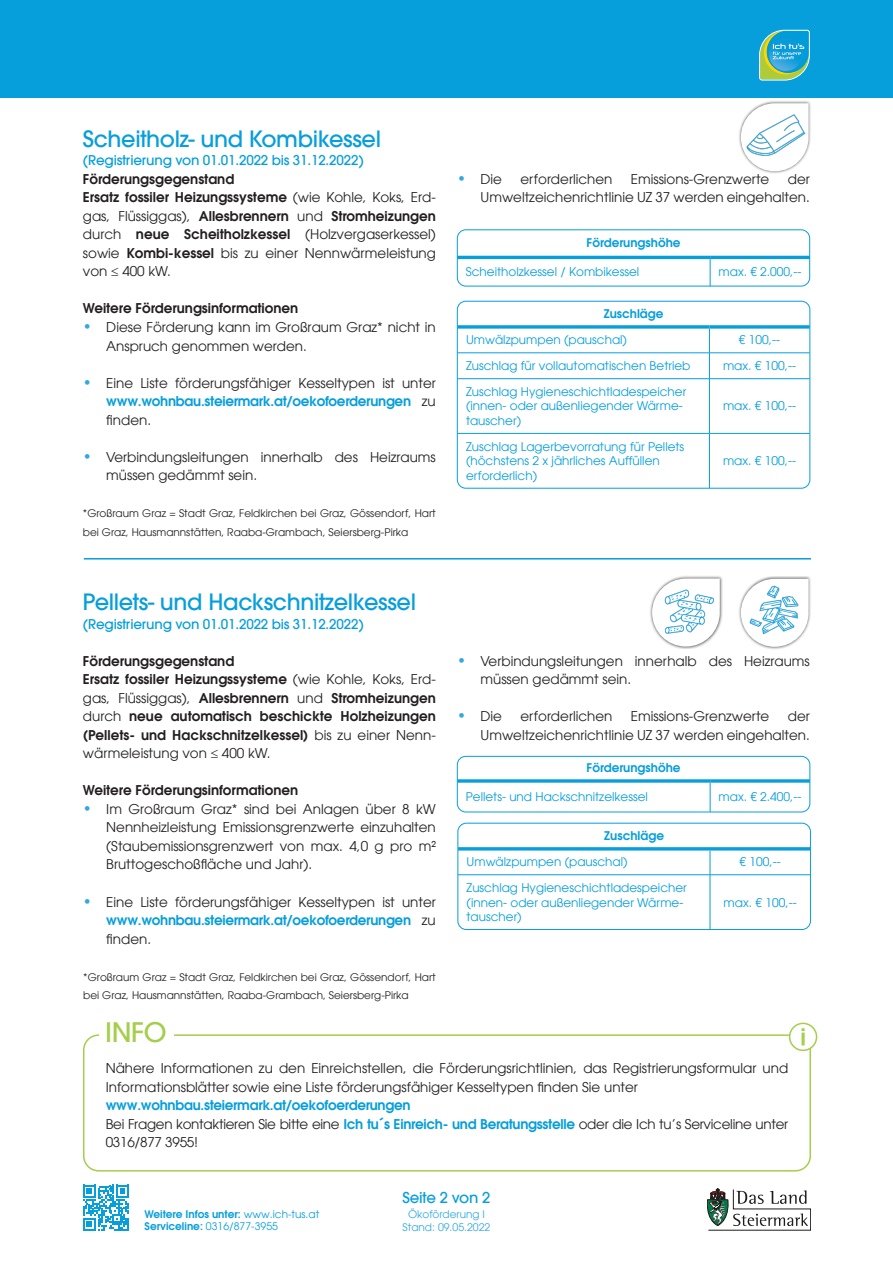
<style>
.page{position:relative;width:893px;height:1263px;background:#fff}
.page>*{position:absolute;margin:0;border:0;box-sizing:border-box;transform-origin:0 0}
.Tipp_Überschrift{font:500 27px "Avant Garde LT";color:#a4ce4c}
.E_2{font:500 22.5px "Avant Garde LT";letter-spacing:-.015em;color:#069edb}
.t1{font:500 15px "Avant Garde LT";letter-spacing:-.015em;color:#069edb}
.Fließtext{font:13.5px/18.6px "Avant Garde LT";color:#231f20;text-align:justify}
.Fließtext-2{font:600 13.5px/18.6px "Avant Garde LT";color:#231f20;text-align:justify}
.Tipp_Text{font:13.5px/18.6px "Avant Garde LT";color:#231f20}
.Tipp_Text-2{font:13.5px/18.6px "Avant Garde LT";letter-spacing:-.02em;color:#231f20}
.E_2-2{font:500 13.5px "Avant Garde LT";letter-spacing:-.015em;color:#069edb}
.Tipp_Text-3{font:600 13.5px "Avant Garde LT";letter-spacing:-.02em;color:#069edb}
.t2{font:12px/14.4px "Avant Garde LT";color:#069edb}
.t3{font:600 12px "Avant Garde LT";color:#069edb}
.Fließtext-3{font:10.5px/18.6px "Avant Garde LT";color:#231f20}
.t4{font:600 10.5px/12.6px "Avant Garde LT";color:#069edb}
.t5{font:10.5px/12.6px "Avant Garde LT";color:#32a8df;text-align:center}
.s1{font-weight:600}
.s2{font-weight:600;font-size:15px;color:#32a8df}
.s3{font-weight:600;color:#069edb}
.s4{font-weight:400}
</style>
<div class="page">
<svg style="left:707px;top:1188px;width:104px;height:42px"></svg>
<svg style="left:83px;top:1184px;width:46px;height:46px"></svg>
<div style="left:0;top:0;width:893px;height:98px;background:#069edb"></div>
<svg style="left:759px;top:30px;width:51px;height:51px"></svg>
<hr style="left:457px;top:256px;width:253px;height:3px;background:#069edb">
<hr style="left:710px;top:256px;width:100px;height:3px;background:#069edb">
<svg style="left:710px;top:259px;width:1px;height:25px"></svg>
<img style="left:739px;top:101px;width:72px;height:72px">
<div style="left:457px;top:230px;width:353px;height:56px;border:1px solid #069edb;border-radius:9px"></div>
<div style="left:457px;top:301px;width:353px;height:187px;border:1px solid #069edb;border-radius:9px"></div>
<svg style="left:457px;top:325px;width:252px;height:4px"></svg>
<svg style="left:709px;top:325px;width:101px;height:4px"></svg>
<hr style="left:457px;top:353px;width:252px;height:1px;background:#069edb">
<hr style="left:709px;top:353px;width:101px;height:1px;background:#069edb">
<svg style="left:709px;top:329px;width:1px;height:49px"></svg>
<hr style="left:457px;top:378px;width:252px;height:1px;background:#069edb">
<hr style="left:709px;top:378px;width:101px;height:1px;background:#069edb">
<hr style="left:709px;top:379px;width:1px;height:54px;background:#069edb">
<hr style="left:457px;top:433px;width:252px;height:1px;background:#069edb">
<hr style="left:709px;top:433px;width:101px;height:1px;background:#069edb">
<hr style="left:709px;top:434px;width:1px;height:54px;background:#069edb">
<hr style="left:84px;top:558px;width:727px;height:1px;background:#069edb">
<svg style="left:459px;top:779px;width:251px;height:4px"></svg>
<svg style="left:710px;top:779px;width:98px;height:4px"></svg>
<svg style="left:710px;top:783px;width:1px;height:27px"></svg>
<div style="left:738px;top:576px;width:74px;height:74px;background:#231f20;opacity:.75"></div>
<svg style="left:741px;top:645px;width:68px;height:2px"></svg>
<div style="left:457px;top:756px;width:353px;height:56px;border:1px solid #069edb;border-radius:9px"></div>
<img style="left:740px;top:577px;width:72px;height:68px">
<div style="left:649px;top:575px;width:74px;height:74px;background:#231f20;opacity:.75"></div>
<img style="left:649px;top:577px;width:71px;height:71px">
<div style="left:83px;top:1034px;width:728px;height:137px;border:2px solid #a4ce4c;border-radius:15px"></div>
<div style="left:99px;top:1012px;width:74px;height:41px;background:#fff"></div>
<div style="left:790px;top:1023px;width:27px;height:27px;background:#fff;border-radius:50%"></div>
<div style="left:789px;top:1023px;width:28px;height:28px;border:2px solid #a4ce4c;border-radius:50%"></div>
<svg style="left:801px;top:1028px;width:4px;height:3px"></svg>
<svg style="left:801px;top:1032px;width:4px;height:13px"></svg>
<div style="left:458px;top:823px;width:353px;height:107px;border:1px solid #069edb;border-radius:9px"></div>
<hr style="left:458px;top:847px;width:252px;height:3px;background:#069edb">
<hr style="left:710px;top:847px;width:100px;height:3px;background:#069edb">
<svg style="left:710px;top:850px;width:1px;height:24px"></svg>
<hr style="left:458px;top:874px;width:252px;height:1px;background:#069edb">
<hr style="left:710px;top:874px;width:100px;height:1px;background:#069edb">
<hr style="left:710px;top:875px;width:1px;height:54px;background:#069edb">
<p class="E_2" style="left:83px;top:125px;width:300px">Scheitholz- und Kombikessel</p>
<p class="E_2-2" style="left:83px;top:152px;width:282px">(Registrierung von 01.01.2022 bis 31.12.2022)</p>
<p class="Fließtext-2" style="left:83px;top:169px;width:153px">Förderungsgegenstand</p>
<p class="Fließtext" style="left:83px;top:188px;width:354px"><span class="s1">Ersatz fossiler Heizungssysteme</span> (wie Kohle, Koks, Erd&shy;gas, Flüssiggas), <span class="s1">Allesbrennern</span> und <span class="s1">Stromheizungen </span>durch <span class="s1">neue Scheitholzkessel</span> (Holzvergaserkessel) sowie <span class="s1">Kombi-kessel</span> bis zu einer Nennwärmeleistung von ≤ 400 kW.</p>
<p class="Fließtext-2" style="left:83px;top:299px;width:217px">Weitere Förderungsinformationen</p>
<p class="Fließtext" style="left:106px;top:318px;width:331px;text-indent:-23px"><span class="s2">•</span> Diese Förderung kann im Großraum Graz* nicht in<br>Anspruch genommen werden.</p>
<p class="Fließtext" style="left:106px;top:373px;width:331px;text-indent:-23px"><span class="s2">•</span> Eine Liste förderungsfähiger Kesseltypen ist unter <span class="s3">www.wohnbau.steiermark.at/oekofoerderungen</span> zu finden.</p>
<p class="Fließtext" style="left:106px;top:447px;width:331px;text-indent:-23px"><span class="s2">•</span> Verbindungsleitungen innerhalb des Heizraums müssen gedämmt sein.</p>
<p class="Fließtext-3" style="left:83px;top:504px;width:354px">*Großraum Graz = Stadt Graz, Feldkirchen bei Graz, Gössendorf, Hart bei Graz, Hausmannstätten, Raaba-Grambach, Seiersberg-Pirka</p>
<p class="E_2" style="left:83px;top:588px;width:335px">Pellets- und Hackschnitzelkessel</p>
<p class="E_2-2" style="left:83px;top:615px;width:282px">(Registrierung von 01.01.2022 bis 31.12.2022)</p>
<p class="Fließtext-2" style="left:83px;top:651px;width:153px">Förderungsgegenstand</p>
<p class="Fließtext-2" style="left:83px;top:670px;width:354px">Ersatz fossiler Heizungssysteme <span class="s4">(wie Kohle, Koks, Erd&shy;gas, Flüssiggas),</span> Allesbrennern <span class="s4">und</span> Stromheizungen <span class="s4">durch</span> neue automatisch beschickte Holzheizungen (Pellets- und Hackschnitzelkessel) <span class="s4">bis zu einer Nenn&shy;wärmeleistung von</span> ≤ <span class="s4">400 kW.</span></p>
<p class="Fließtext-2" style="left:83px;top:781px;width:217px">Weitere Förderungsinformationen</p>
<p class="Fließtext" style="left:106px;top:799px;width:331px;text-indent:-23px"><span class="s2">•</span> Im Großraum Graz* sind bei Anlagen über 8 kW Nennheizleistung Emissionsgrenzwerte einzuhalten (Staubemissionsgrenzwert von max. 4,0 g pro m²<br>Bruttogeschoßfläche und Jahr).</p>
<p class="Fließtext" style="left:106px;top:892px;width:331px;text-indent:-23px"><span class="s2">•</span> Eine Liste förderungsfähiger Kesseltypen ist unter <span class="s3">www.wohnbau.steiermark.at/oekofoerderungen</span> zu finden.</p>
<p class="Fließtext-3" style="left:83px;top:967px;width:354px">*Großraum Graz = Stadt Graz, Feldkirchen bei Graz, Gössendorf, Hart bei Graz, Hausmannstätten, Raaba-Grambach, Seiersberg-Pirka</p>
<p class="Tipp_Überschrift" style="left:105px;top:1016px;width:63px">INFO</p>
<p class="Fließtext" style="left:457px;top:169px;width:46px"><span class="s2">•</span> Die</p>
<p class="Fließtext" style="left:520px;top:169px;width:94px">erforderlichen</p>
<p class="Fließtext" style="left:631px;top:169px;width:140px">Emissions-Grenzwerte</p>
<p class="Fließtext" style="left:480px;top:169px;width:331px;text-align:right">der<br>Umweltzeichenrichtlinie UZ 37 werden eingehalten.</p>
<p class="t3" style="left:587px;top:235px;width:95px">Förderungshöhe</p>
<p class="t2" style="left:466px;top:265px;width:175px">Scheitholzkessel / Kombikessel</p>
<p class="t2" style="left:719px;top:265px;width:84px">max. € 2.000,--</p>
<p class="t3" style="left:604px;top:306px;width:61px">Zuschläge</p>
<p class="t2" style="left:466px;top:333px;width:163px">Umwälzpumpen (pauschal)</p>
<p class="t2" style="left:739px;top:333px;width:43px">€ 100,--</p>
<p class="t2" style="left:466px;top:359px;width:226px">Zuschlag für vollautomatischen Betrieb</p>
<p class="t2" style="left:723px;top:359px;width:75px">max. € 100,--</p>
<p class="t2" style="left:466px;top:384px;width:222px">Zuschlag Hygieneschichtladespeicher</p>
<p class="t2" style="left:466px;top:399px;width:218px">(innen- oder außenliegender Wärme&shy;tauscher)</p>
<p class="t2" style="left:723px;top:399px;width:75px">max. € 100,--</p>
<p class="t2" style="left:466px;top:439px;width:220px">Zuschlag Lagerbevorratung für Pellets</p>
<p class="t2" style="left:466px;top:454px;width:195px">(höchstens 2 x jährliches Auffüllen erforderlich)</p>
<p class="t2" style="left:723px;top:454px;width:75px">max. € 100,--</p>
<p class="Fließtext" style="left:480px;top:651px;width:331px;text-indent:-23px"><span class="s2">•</span> Verbindungsleitungen innerhalb des Heizraums müssen gedämmt sein.</p>
<p class="Fließtext" style="left:457px;top:707px;width:46px"><span class="s2">•</span> Die</p>
<p class="Fließtext" style="left:520px;top:707px;width:94px">erforderlichen</p>
<p class="Fließtext" style="left:631px;top:707px;width:140px">Emissions-Grenzwerte</p>
<p class="Fließtext" style="left:480px;top:707px;width:331px;text-align:right">der<br>Umweltzeichenrichtlinie UZ 37 werden eingehalten.</p>
<p class="t3" style="left:587px;top:760px;width:95px">Förderungshöhe</p>
<p class="t2" style="left:466px;top:789px;width:184px">Pellets- und Hackschnitzelkessel</p>
<p class="t2" style="left:719px;top:789px;width:84px">max. € 2.400,--</p>
<p class="t3" style="left:604px;top:828px;width:61px">Zuschläge</p>
<p class="t2" style="left:467px;top:855px;width:163px">Umwälzpumpen (pauschal)</p>
<p class="t2" style="left:739px;top:855px;width:43px">€ 100,--</p>
<p class="t2" style="left:467px;top:880px;width:222px">Zuschlag Hygieneschichtladespeicher</p>
<p class="t2" style="left:467px;top:895px;width:218px">(innen- oder außenliegender Wärme&shy;tauscher)</p>
<p class="t2" style="left:724px;top:895px;width:75px">max. € 100,--</p>
<p class="Tipp_Text" style="left:106px;top:1059px;width:684px">Nähere Informationen zu den Einreichstellen, die Förderungsrichtlinien, das Registrierungsformular und<br>Informationsblätter sowie eine Liste förderungsfähiger Kesseltypen finden Sie unter</p>
<p class="Tipp_Text-3" style="left:106px;top:1096px;width:306px">www.wohnbau.steiermark.at/oekofoerderungen</p>
<p class="Tipp_Text-2" style="left:106px;top:1114px;width:684px">Bei Fragen kontaktieren Sie bitte eine <span class="s3">Ich tu´s Einreich- und Beratungsstelle</span> oder die Ich tu’s Serviceline unter<br>0316/877 3955!</p>
<p class="t4" style="left:145px;top:1207px;width:176px">Weitere Infos unter: <span class="s4">www.ich-tus.at<br></span>Serviceline: <span class="s4">0316/877-3955</span></p>
<p class="t1" style="left:402px;top:1188px;width:90px">Seite 2 von 2</p>
<p class="t5" style="left:403px;top:1208px;width:89px">Ökoförderung I<br>Stand: 09.05.2022</p>
</div>
